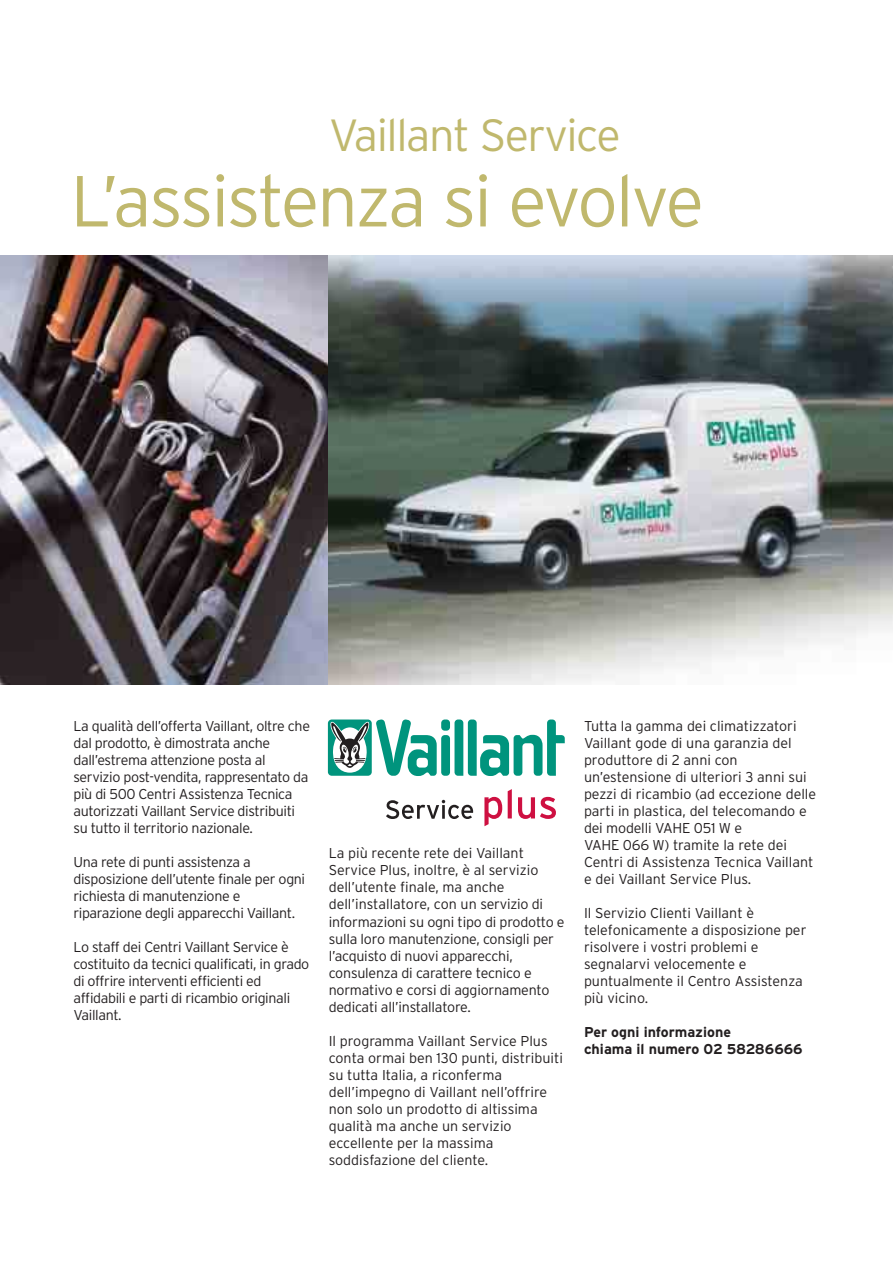
<style>
.page{position:relative;width:893px;height:1262px;background:#fff}
.page>*{position:absolute;margin:0;border:0;box-sizing:border-box;transform-origin:0 0}
.t1{font:300 72px "Interstate";letter-spacing:-.035em;color:#c0b86d}
.t2{font:300 45px "Interstate";letter-spacing:-.035em;color:#c0b86d}
.t3{font:300 14.25px/17px "Interstate";letter-spacing:-.015em;color:#231f20}
.t4{font:700 14.25px/17px "Interstate";color:#231f20}
</style>
<div class="page">
<img style="left:328px;top:255px;width:564px;height:430px">
<div style="left:441px;top:735px;width:9px;height:40px;background:#00947d;border-radius:4px"></div>
<svg style="left:454px;top:719px;width:110px;height:57px"></svg>
<svg style="left:376px;top:719px;width:60px;height:57px"></svg>
<div style="left:441px;top:719px;width:9px;height:11px;background:#00947d;border-radius:4px"></div>
<div style="left:328px;top:719px;width:44px;height:56px;background:#00947d;border-radius:4px"></div>
<svg style="left:330px;top:721px;width:40px;height:51px"></svg>
<svg style="left:386px;top:800px;width:87px;height:19px"></svg>
<svg style="left:484px;top:789px;width:28px;height:37px"></svg>
<svg style="left:518px;top:797px;width:38px;height:22px"></svg>
<img style="left:0;top:255px;width:328px;height:430px">
<h2 class="t2" style="left:329px;top:118px;width:293px">Vaillant Service</h2>
<h1 class="t1" style="left:70px;top:174px;width:635px">L’assistenza si evolve</h1>
<p class="t3" style="left:73px;top:718px;width:238px">La qualità dell’offerta Vaillant, oltre che dal prodotto, è dimostrata anche dall’estrema attenzione posta al servizio post-vendita, rappresentato da più di 500 Centri Assistenza Tecnica autorizzati Vaillant Service distribuiti su tutto il territorio nazionale.</p>
<p class="t3" style="left:73px;top:855px;width:233px">Una rete di punti assistenza a disposizione dell’utente finale per ogni richiesta di manutenzione e riparazione degli apparecchi Vaillant.</p>
<p class="t3" style="left:73px;top:940px;width:237px">Lo staff dei Centri Vaillant Service è costituito da tecnici qualificati, in grado di offrire interventi efficienti ed affidabili e parti di ricambio originali Vaillant.</p>
<p class="t3" style="left:329px;top:846px;width:237px">La più recente rete dei Vaillant Service Plus, inoltre, è al servizio dell’utente finale, ma anche dell’installatore, con un servizio di informazioni su ogni tipo di prodotto e sulla loro manutenzione, consigli per l’acquisto di nuovi apparecchi, consulenza di carattere tecnico e normativo e corsi di aggiornamento dedicati all’installatore.</p>
<p class="t3" style="left:329px;top:1033px;width:236px">Il programma Vaillant Service Plus conta ormai ben 130 punti, distribuiti su tutta Italia, a riconferma dell’impegno di Vaillant nell’offrire non solo un prodotto di altissima qualità ma anche un servizio eccellente per la massima soddisfazione del cliente.</p>
<p class="t3" style="left:584px;top:718px;width:234px">Tutta la gamma dei climatizzatori<br>Vaillant gode di una garanzia del produttore di 2 anni con un’estensione di ulteriori 3 anni sui pezzi di ricambio (ad eccezione delle parti in plastica, del telecomando e dei modelli VAHE 051 W e<br>VAHE 066 W) tramite la rete dei<br>Centri di Assistenza Tecnica Vaillant e dei Vaillant Service Plus.</p>
<p class="t3" style="left:584px;top:906px;width:224px">Il Servizio Clienti Vaillant è telefonicamente a disposizione per risolvere i vostri problemi e segnalarvi velocemente e puntualmente il Centro Assistenza più vicino.</p>
<p class="t4" style="left:584px;top:1024px;width:220px">Per ogni informazione<br>chiama il numero 02 58286666</p>
</div>
